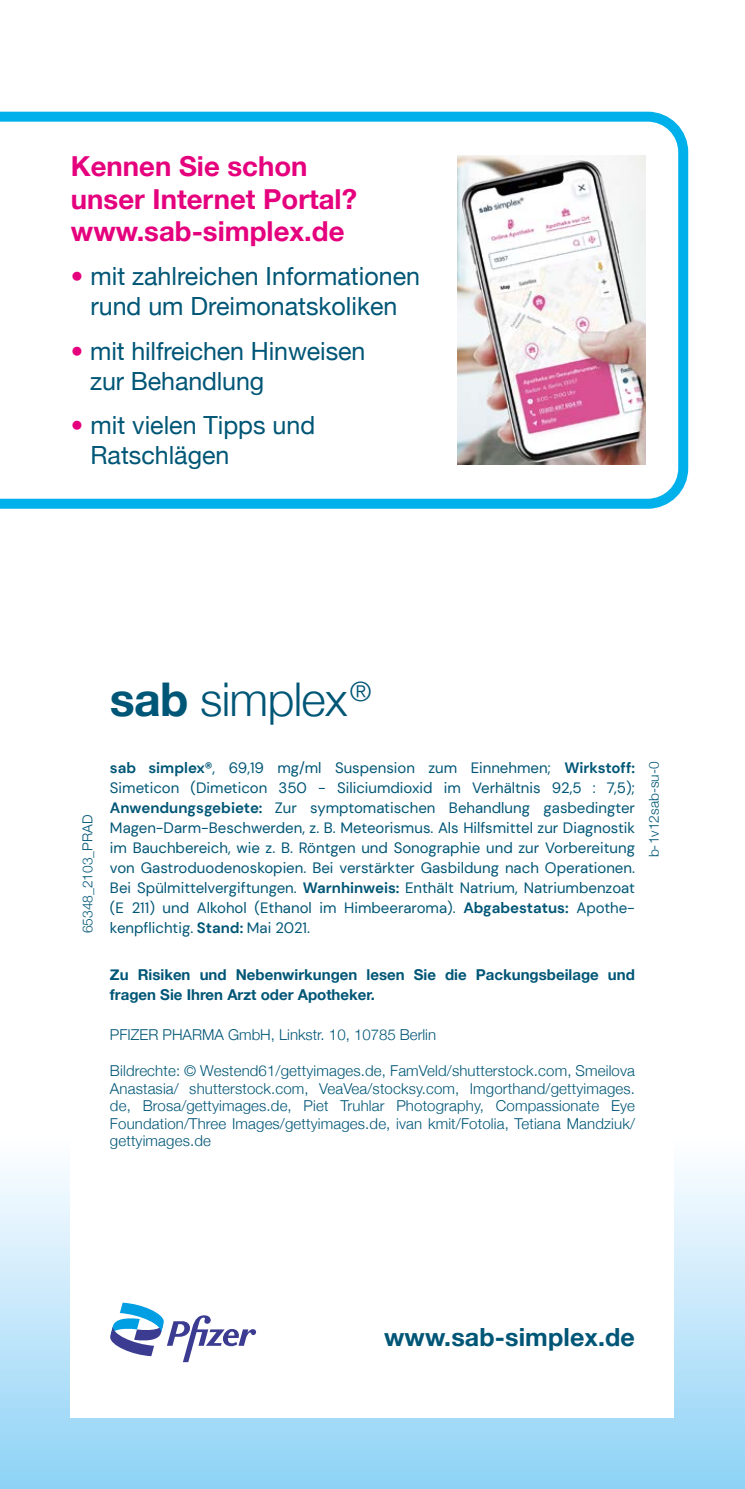
<style>
.page{position:relative;width:745px;height:1489px;background:#fff}
.page>*{position:absolute;margin:0;border:0;box-sizing:border-box;transform-origin:0 0}
.t1{font:300 46.5px "Helvetica Neue";letter-spacing:-.015em;color:#005676}
.t2{font:700 27.5px/32.5px "Helvetica Neue";color:#e5007d}
.t3{font:25px/30px "Helvetica Neue";color:#005676}
.t4{font:700 25px "Helvetica Neue";letter-spacing:.005em;color:#005676}
.t5{font:15px/20px "DM Sans";color:#005676;text-align:justify}
.t6{font:300 15px/17.5px "Helvetica Neue";letter-spacing:.01em;color:#005676;text-align:justify}
.t7{font:700 15px/20px "Helvetica Neue";color:#005676}
.t8{font:300 13.75px "Helvetica Neue";color:#005676}
.s1{font-weight:300;color:#e5007d}
.s2{font-weight:700}
</style>
<div class="page">
<div style="left:0;top:1101px;width:744px;height:387px;background:linear-gradient(to bottom,#fff,#91d3f6)"></div>
<div style="left:71px;top:751px;width:602px;height:666px;background:#fff"></div>
<svg style="left:0;top:112px;width:687px;height:396px"></svg>
<img style="left:457px;top:156px;width:188px;height:308px">
<svg style="left:110px;top:1302px;width:146px;height:59px"></svg>
<h2 class="t2" style="left:71px;top:151px;width:287px">Kennen Sie schon unser Internet Portal? www.sab-simplex.de</h2>
<h3 class="t3" style="left:71px;top:263px;width:350px;text-align:center"><span class="s1">•</span> mit zahlreichen Informationen rund um Dreimonatskoliken</h3>
<h3 class="t3" style="left:90px;top:337px;width:276px;text-indent:-19px"><span class="s1">•</span> mit hilfreichen Hinweisen zur Behandlung</h3>
<h3 class="t3" style="left:90px;top:411px;width:226px;text-indent:-19px"><span class="s1">•</span> mit vielen Tipps und<br>Ratschlägen</h3>
<p class="t8" style="left:76px;top:933px;width:120px;rotate:-90deg">65348_2103_PRAD</p>
<h1 class="t1" style="left:110px;top:662px;width:263px"><span class="s2">sab</span> simplex <sup>®</sup></h1>
<p class="t5" style="left:110px;top:757px;width:526px"><span class="s2">sab simplex®</span>, 69,19 mg/ml Suspension zum Einnehmen; <span class="s2">Wirkstoff:<br></span>Simeticon (Dimeticon 350 - Siliciumdioxid im Verhältnis 92,5 : 7,5); <span class="s2">Anwendungsgebiete:</span> Zur symptomatischen Behandlung gasbedingter Magen-Darm-Beschwerden, z. B. Meteorismus. Als Hilfsmittel zur Diagnostik im Bauchbereich, wie z. B. Röntgen und Sonographie und zur Vorbereitung von Gastroduodenoskopien. Bei verstärkter Gasbildung nach Operationen.<br>Bei Spülmittelvergiftungen. <span class="s2">Warnhinweis:</span> Enthält Natrium, Natriumbenzoat (E 211) und Alkohol (Ethanol im Himbeeraroma). <span class="s2">Abgabestatus:</span> Apothe&shy;kenpflichtig. <span class="s2">Stand:</span> Mai 2021.</p>
<p class="t7" style="left:110px;top:964px;width:526px">Zu Risiken und Nebenwirkungen lesen Sie die Packungsbeilage und fragen Sie Ihren Arzt oder Apotheker.</p>
<p class="t6" style="left:110px;top:1024px;width:327px">PFIZER PHARMA GmbH, Linkstr. 10, 10785 Berlin</p>
<p class="t6" style="left:110px;top:1060px;width:526px">Bildrechte: © Westend61/gettyimages.de, FamVeld/shutterstock.com, Smeilova Anastasia/ shutterstock.com, VeaVea/stocksy.com, Imgorthand/gettyimages. de, Brosa/gettyimages.de, Piet Truhlar Photography, Compassionate Eye Foundation/Three Images/gettyimages.de, ivan kmit/Fotolia, Tetiana Mandziuk/ gettyimages.de</p>
<p class="t8" style="left:642px;top:857px;width:97px;rotate:-90deg">b-1v12sab-su-0</p>
<h3 class="t4" style="left:384px;top:1317px;width:252px">www.sab-simplex.de</h3>
</div>
